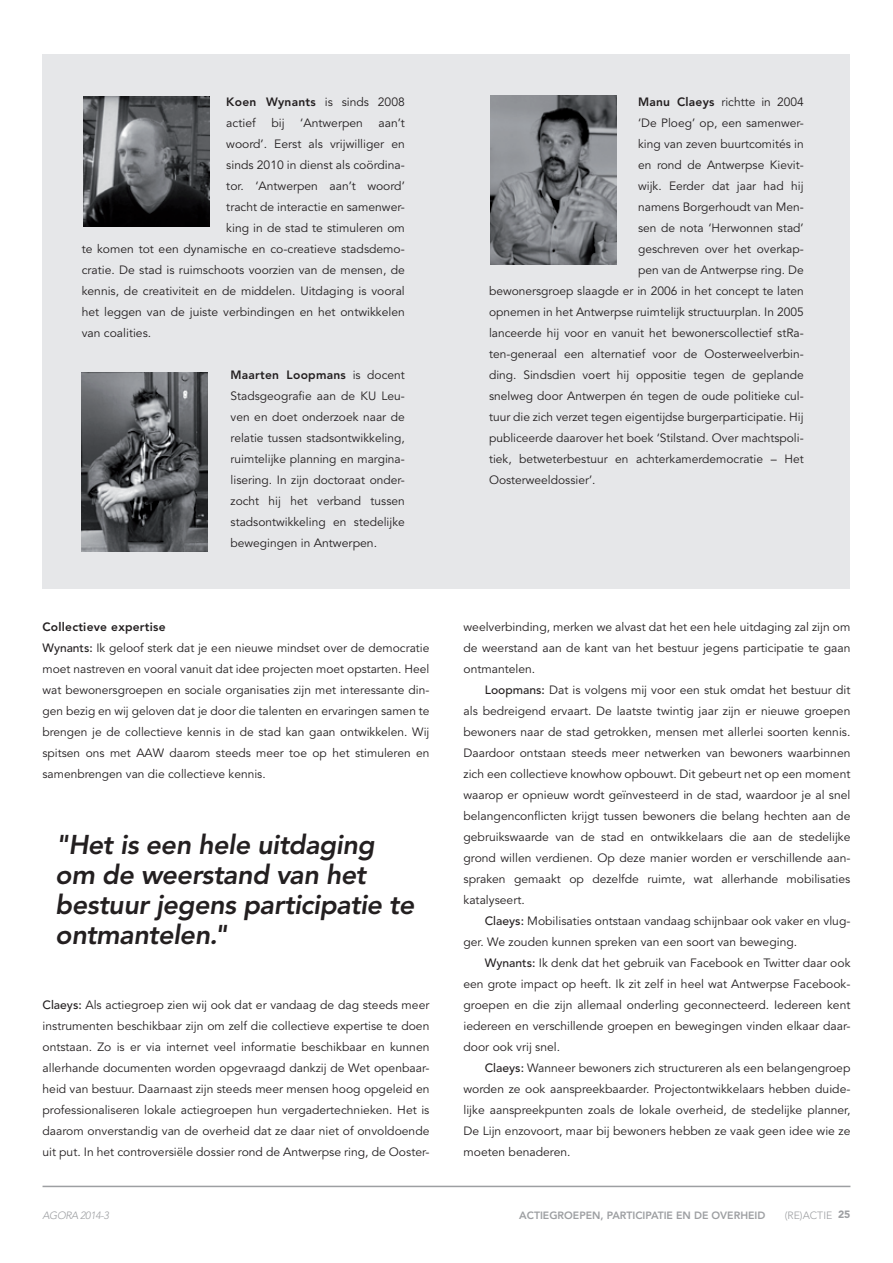
<style>
.page{position:relative;width:893px;height:1263px;background:#fff}
.page>*{position:absolute;margin:0;border:0;box-sizing:border-box;transform-origin:0 0}
.t1{font:italic 800 27px/30px "Avenir LT Std";letter-spacing:-.02em;color:#231f20}
.t2{font:12px/21px "Avenir LT Std";color:#231f20;text-align:justify}
.t3{font:800 10.5px "Avenir LT Std";color:#9d9fa2}
.t4{font:italic 300 10.5px "Avenir LT Std";letter-spacing:-.04em;color:#9d9fa2}
.t5{font:300 10.5px "Avenir LT Std";color:#9d9fa2}
.s1{font-weight:800}
.s2{font-weight:500}
.s3{font-weight:900}
</style>
<div class="page">
<div style="left:43px;top:55px;width:807px;height:534px;background:#e6e7e9"></div>
<img style="left:491px;top:95px;width:126px;height:169px">
<img style="left:84px;top:97px;width:126px;height:130px">
<img style="left:81px;top:372px;width:126px;height:179px">
<hr style="left:43px;top:1186px;width:807px;height:1px;background:#9d9fa2">
<p class="t2" style="left:226px;top:91px;width:180px"><span class="s1">Koen Wynants</span> is sinds 2008 actief</p>
<p class="t2" style="left:271px;top:112px;width:15px">bij</p>
<p class="t2" style="left:300px;top:112px;width:64px">‘Antwerpen</p>
<p class="t2" style="left:379px;top:112px;width:28px">aan’t</p>
<p class="t2" style="left:226px;top:133px;width:180px">woord’. Eerst als vrijwilliger en</p>
<p class="t2" style="left:226px;top:154px;width:180px">sinds 2010 in dienst als coördina-</p>
<p class="t2" style="left:226px;top:175px;width:180px">tor. ‘Antwerpen aan’t woord’</p>
<p class="t2" style="left:226px;top:196px;width:180px">tracht de interactie en samenwer-</p>
<p class="t2" style="left:226px;top:217px;width:180px">king in de stad te stimuleren om</p>
<p class="t2" style="left:82px;top:238px;width:325px">te komen tot een dynamische en co-creatieve stadsdemo-</p>
<p class="t2" style="left:82px;top:259px;width:325px">cratie. De stad is ruimschoots voorzien van de mensen, de</p>
<p class="t2" style="left:82px;top:280px;width:325px">kennis, de creativiteit en de middelen. Uitdaging is vooral</p>
<p class="t2" style="left:82px;top:301px;width:325px">het leggen van de juiste verbindingen en het ontwikkelen</p>
<p class="t2" style="left:82px;top:322px;width:71px">van coalities.</p>
<p class="t2" style="left:231px;top:364px;width:176px"><span class="s1">Maarten Loopmans</span> is docent Stadsgeografie aan de KU Leu&shy;ven en doet onderzoek naar de relatie tussen stadsontwikkeling, ruimtelijke planning en margina&shy;lisering. In zijn doctoraat onder&shy;zocht hij het verband tussen stadsontwikkeling en stedelijke bewegingen in Antwerpen.</p>
<p class="t2" style="left:43px;top:616px;width:388px;text-align:left"><span class="s1">Collectieve expertise<br></span><span class="s2">Wynants:</span> Ik geloof sterk dat je een nieuwe mindset over de democratie moet nastreven en vooral vanuit dat idee projecten moet opstarten. Heel wat bewonersgroepen en sociale organisaties zijn met interessante din&shy;gen bezig en wij geloven dat je door die talenten en ervaringen samen te brengen je de collectieve kennis in de stad kan gaan ontwikkelen. Wij spitsen ons met AAW daarom steeds meer toe op het stimuleren en samenbrengen van die collectieve kennis.</p>
<h1 class="t1" style="left:55px;top:830px;width:360px">"Het is een hele uitdaging om de weerstand van het bestuur jegens participatie te ontmantelen."</h1>
<p class="t2" style="left:43px;top:994px;width:388px"><span class="s2">Claeys:</span> Als actiegroep zien wij ook dat er vandaag de dag steeds meer instrumenten beschikbaar zijn om zelf die collectieve expertise te doen ontstaan. Zo is er via internet veel informatie beschikbaar en kunnen allerhande documenten worden opgevraagd dankzij de Wet openbaar&shy;heid van bestuur. Daarnaast zijn steeds meer mensen hoog opgeleid en professionaliseren lokale actiegroepen hun vergadertechnieken. Het is daarom onverstandig van de overheid dat ze daar niet of onvoldoende uit put. In het controversiële dossier rond de Antwerpse ring, de Ooster-</p>
<p class="t2" style="left:638px;top:91px;width:167px"><span class="s1">M anu Claeys</span> richtte in 2004</p>
<p class="t2" style="left:638px;top:112px;width:167px">‘De Ploeg’ op, een samenwer-</p>
<p class="t2" style="left:638px;top:133px;width:167px">king van zeven buurtcomités in</p>
<p class="t2" style="left:638px;top:154px;width:167px">en rond de Antwerpse Kievit-</p>
<p class="t2" style="left:638px;top:175px;width:167px">wijk. Eerder dat jaar had hij</p>
<p class="t2" style="left:638px;top:196px;width:167px">namens Borgerhoudt van Men-</p>
<p class="t2" style="left:638px;top:217px;width:167px">sen de nota ‘Herwonnen stad’</p>
<p class="t2" style="left:638px;top:238px;width:167px">geschreven over het overkap-</p>
<p class="t2" style="left:638px;top:259px;width:167px">pen van de Antwerpse ring. De</p>
<p class="t2" style="left:489px;top:280px;width:316px">bewonersgroep slaagde er in 2006 in het concept te laten</p>
<p class="t2" style="left:489px;top:301px;width:316px">opnemen in het Antwerpse ruimtelijk structuurplan. In 2005</p>
<p class="t2" style="left:489px;top:322px;width:316px">lanceerde hij voor en vanuit het bewonerscollectief stRa-</p>
<p class="t2" style="left:489px;top:343px;width:316px">ten-generaal een alternatief voor de Oosterweelverbin-</p>
<p class="t2" style="left:489px;top:364px;width:316px">ding. Sindsdien voert hij oppositie tegen de geplande</p>
<p class="t2" style="left:489px;top:385px;width:316px">snelweg door Antwerpen én tegen de oude politieke cul-</p>
<p class="t2" style="left:489px;top:406px;width:316px">tuur die zich verzet tegen eigentijdse burgerparticipatie. Hij</p>
<p class="t2" style="left:489px;top:427px;width:316px">publiceerde daarover het boek ‘Stilstand. Over machtspoli-</p>
<p class="t2" style="left:489px;top:448px;width:316px">tiek, betweterbestuur en achterkamerdemocratie – Het</p>
<p class="t2" style="left:489px;top:469px;width:108px">Oosterweeldossier’.</p>
<p class="t2" style="left:463px;top:616px;width:388px">weelverbinding, merken we alvast dat het een hele uitdaging zal zijn om de weerstand aan de kant van het bestuur jegens participatie te gaan ontmantelen.</p>
<p class="t2" style="left:463px;top:679px;width:388px;text-indent:21px"><span class="s2">Loopmans:</span> Dat is volgens mij voor een stuk omdat het bestuur dit als bedreigend ervaart. De laatste twintig jaar zijn er nieuwe groepen bewoners naar de stad getrokken, mensen met allerlei soorten kennis.<br>Daardoor ontstaan steeds meer netwerken van bewoners waarbinnen zich een collectieve knowhow opbouwt. Dit gebeurt net op een moment waarop er opnieuw wordt geïnvesteerd in de stad, waardoor je al snel belangenconflicten krijgt tussen bewoners die belang hechten aan de gebruikswaarde van de stad en ontwikkelaars die aan de stedelijke grond willen verdienen. Op deze manier worden er verschillende aan&shy;spraken gemaakt op dezelfde ruimte, wat allerhande mobilisaties katalyseert.</p>
<p class="t2" style="left:463px;top:910px;width:388px;text-indent:21px"><span class="s2">Claeys:</span> Mobilisaties ontstaan vandaag schijnbaar ook vaker en vlug&shy;ger. We zouden kunnen spreken van een soort van beweging.</p>
<p class="t2" style="left:463px;top:952px;width:388px;text-indent:21px"><span class="s2">Wynants:</span> Ik denk dat het gebruik van Facebook en Twitter daar ook een grote impact op heeft. Ik zit zelf in heel wat Antwerpse Facebook&shy;groepen en die zijn allemaal onderling geconnecteerd. Iedereen kent iedereen en verschillende groepen en bewegingen vinden elkaar daar&shy;door ook vrij snel.</p>
<p class="t2" style="left:463px;top:1057px;width:388px;text-indent:21px"><span class="s2">Claeys:</span> Wanneer bewoners zich structureren als een belangengroep worden ze ook aanspreekbaarder. Projectontwikkelaars hebben duide&shy;lijke aanspreekpunten zoals de lokale overheid, de stedelijke planner, De Lijn enzovoort, maar bij bewoners hebben ze vaak geen idee wie ze moeten benaderen.</p>
<p class="t4" style="left:43px;top:1209px;width:68px">AGORA 2014-3</p>
<p class="t3" style="left:519px;top:1209px;width:32px">actiegroepe</p>
<p class="t3" style="left:592px;top:1209px;width:22px">n, par</p>
<p class="t3" style="left:626px;top:1209px;width:94px">ticipatie en de overhe</p>
<p class="t3" style="left:754px;top:1209px;width:12px">id</p>
<p class="t5" style="left:785px;top:1209px;width:67px">(RE)ACTIE <span class="s3">25</span></p>
</div>
